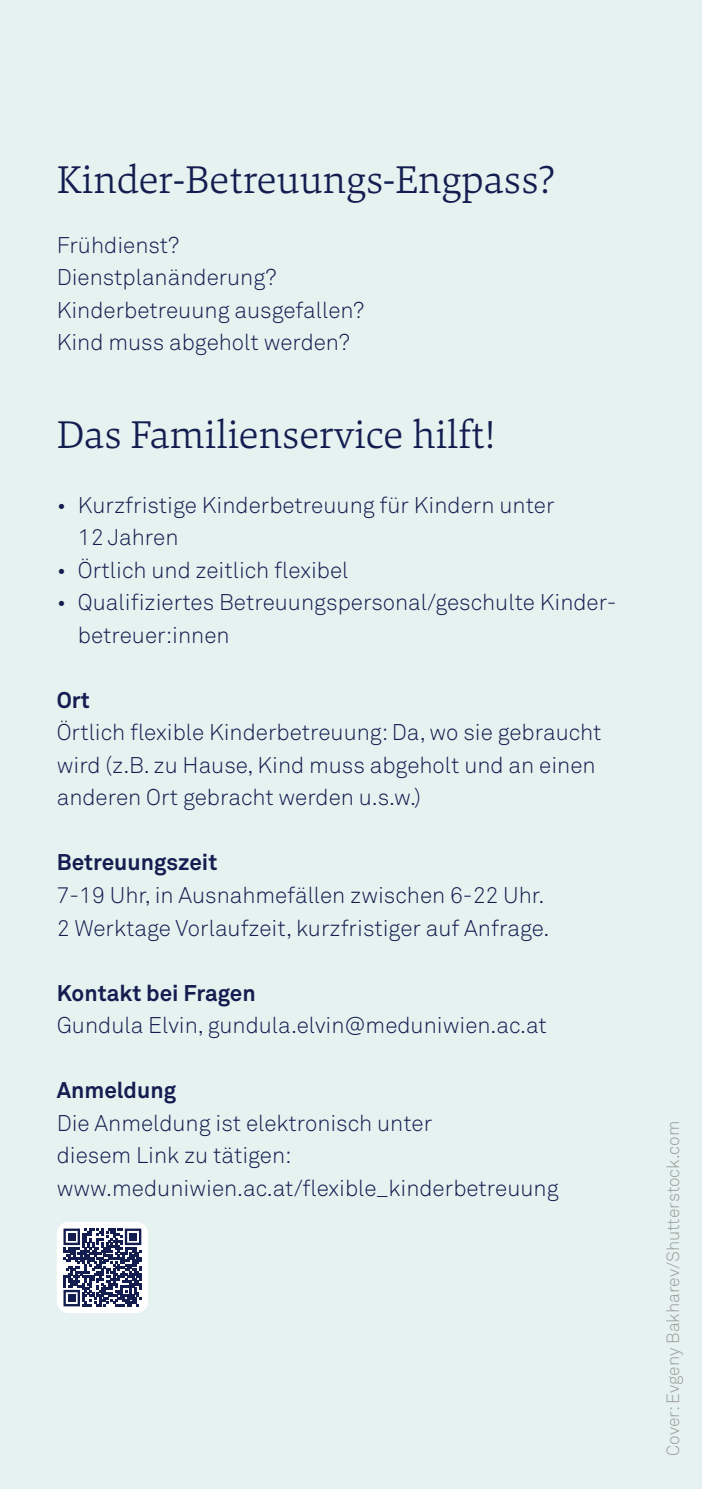
<style>
.page{position:relative;width:702px;height:1489px;background:#fff}
.page>*{position:absolute;margin:0;border:0;box-sizing:border-box;transform-origin:0 0}
.Programm{font:300 40px "Danton";color:#141d50}
.Fließtext{font:300 22.5px/32.5px "Akkurat Pro";color:#141d50}
.Überschrift{font:700 22.5px "Akkurat Pro";color:#141d50}
.t1{font:300 17.5px "Akkurat Pro";color:#9d9d9c}
</style>
<div class="page">
<div style="left:0;top:0;width:702px;height:1488px;background:#e5f2f0"></div>
<div style="left:57px;top:1221px;width:91px;height:91px;background:#fff;border-radius:12px"></div>
<svg style="left:63px;top:1228px;width:78px;height:78px"></svg>
<div style="left:68px;top:1233px;width:7px;height:7px;background:#141d4f"></div>
<div style="left:129px;top:1233px;width:8px;height:7px;background:#141d4f"></div>
<div style="left:68px;top:1294px;width:7px;height:7px;background:#141d4f"></div>
<p class="Programm" style="left:57px;top:153px;width:499px">Kinder-Betreuungs-Engpass?</p>
<p class="Fließtext" style="left:57px;top:228px;width:124px">Frühdienst?</p>
<p class="Fließtext" style="left:57px;top:261px;width:221px">Dienstplanänderung?</p>
<p class="Fließtext" style="left:57px;top:293px;width:309px">Kinderbetreuung ausgefallen?</p>
<p class="Fließtext" style="left:57px;top:326px;width:294px">Kind muss abgeholt werden?</p>
<p class="Programm" style="left:57px;top:408px;width:440px">Das Familienservice hilft!</p>
<p class="Fließtext" style="left:78px;top:488px;width:478px;text-indent:-21px">• Kurzfristige Kinderbetreuung für Kindern unter<br>12 Jahren</p>
<p class="Fließtext" style="left:57px;top:553px;width:293px">• Örtlich und zeitlich flexibel</p>
<p class="Fließtext" style="left:78px;top:586px;width:540px;text-indent:-21px">• Qualifiziertes Betreuungspersonal/geschulte Kinder&shy;betreuer:innen</p>
<p class="Überschrift" style="left:57px;top:686px;width:35px">Ort</p>
<p class="Fließtext" style="left:57px;top:716px;width:546px">Örtlich flexible Kinderbetreuung: Da, wo sie gebraucht</p>
<p class="Fließtext" style="left:57px;top:748px;width:540px">wird (z.B. zu Hause, Kind muss abgeholt und an einen</p>
<p class="Fließtext" style="left:57px;top:781px;width:366px">anderen Ort gebracht werden u.s.w.)</p>
<p class="Überschrift" style="left:57px;top:848px;width:162px">Betreuungszeit</p>
<p class="Fließtext" style="left:57px;top:878px;width:489px">7-19 Uhr, in Ausnahmefällen zwischen 6-22 Uhr.</p>
<p class="Fließtext" style="left:57px;top:911px;width:494px">2 Werktage Vorlaufzeit, kurzfristiger auf Anfrage.</p>
<p class="Überschrift" style="left:57px;top:978px;width:200px">Kontakt bei Fragen</p>
<p class="Fließtext" style="left:57px;top:1008px;width:491px">Gundula Elvin, gundula.elvin@meduniwien.ac.at</p>
<p class="Überschrift" style="left:57px;top:1076px;width:121px">Anmeldung</p>
<p class="Fließtext" style="left:57px;top:1106px;width:377px">Die Anmeldung ist elektronisch unter</p>
<p class="Fließtext" style="left:57px;top:1138px;width:236px">diesem Link zu tätigen:</p>
<p class="Fließtext" style="left:57px;top:1171px;width:503px">www.meduniwien.ac.at/flexible_kinderbetreuung</p>
<p class="t1" style="left:662px;top:1455px;width:336px;rotate:-90deg">Cover: Evgeny Bakharev/Shutterstock.com</p>
</div>
